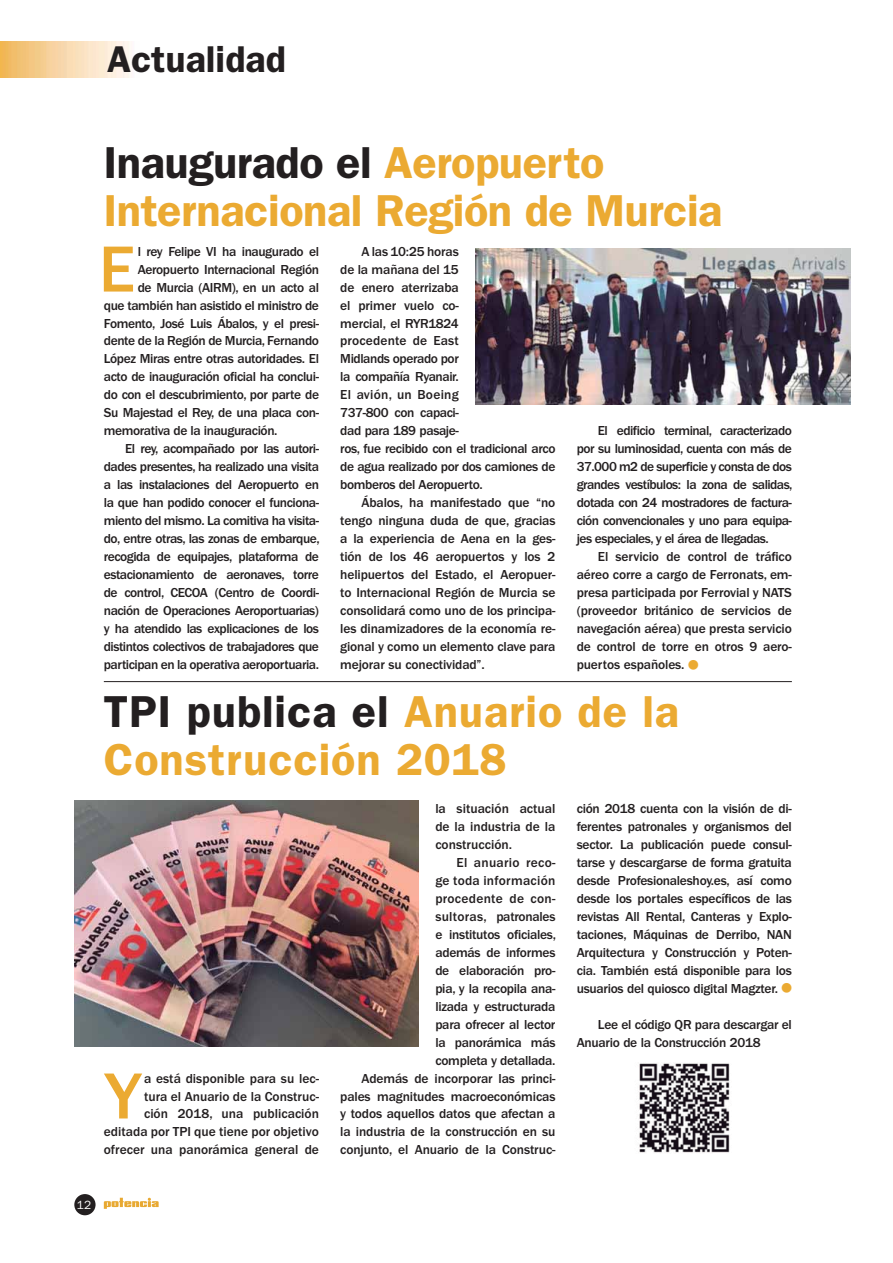
<style>
.page{position:relative;width:893px;height:1263px;background:#fff}
.page>*{position:absolute;margin:0;border:0;box-sizing:border-box;transform-origin:0 0}
.t1{font:500 67.35px "ITC Franklin Gothic Std";color:#ebaa32}
.t2{font:600 45px/48px "ITC Franklin Gothic Std";letter-spacing:-.01em;color:#ebaa32}
.t3{font:600 45px/48px "ITC Franklin Gothic Std";letter-spacing:.02em;color:#ebaa32}
.t4{font:600 37.5px "ITC Franklin Gothic Std";color:#231f20}
.t5{font:500 13.5px/18px "ITC Franklin Gothic Std";letter-spacing:-.03em;color:#231f20;text-align:justify}
.t6{font:500 13.5px/18px "ITC Franklin Gothic Std";letter-spacing:-.01em;color:#231f20;text-align:right}
.t7{font:500 13.5px/18px "ITC Franklin Gothic Std";color:#231f20;text-align:right}
.t8{font:12px "ITC Franklin Gothic Std";color:#fff}
.s1{color:#231f20}
</style>
<div class="page">
<div style="left:74px;top:1194px;width:22px;height:21px;background:#231f20;border-radius:50%"></div>
<svg style="left:104px;top:1198px;width:55px;height:11px"></svg>
<img style="left:0;top:42px;width:130px;height:36px">
<hr style="left:104px;top:681px;width:688px;height:1px;background:#231f20">
<img style="left:74px;top:801px;width:344px;height:246px">
<img style="left:639px;top:1063px;width:91px;height:90px">
<img style="left:476px;top:249px;width:375px;height:156px">
<h3 class="t4" style="left:107px;top:45px;width:181px">Actualidad</h3>
<h2 class="t2" style="left:104px;top:142px;width:620px"><span class="s1">Inaugurado el</span> Aeropuerto<br>Internacional Región de Murcia</h2>
<h1 class="t1" style="left:99px;top:243px;width:38px">E</h1>
<p class="t5" style="left:138px;top:243px;width:183px">l rey Felipe VI ha inaugurado el</p>
<p class="t5" style="left:138px;top:261px;width:183px">Aeropuerto Internacional Región</p>
<p class="t5" style="left:138px;top:279px;width:183px">de Murcia (AIRM), en un acto al</p>
<p class="t5" style="left:104px;top:297px;width:217px">que también han asistido el ministro de</p>
<p class="t5" style="left:104px;top:315px;width:217px">Fomento, José Luis Ábalos, y el presi-</p>
<p class="t5" style="left:104px;top:333px;width:217px">dente de la Región de Murcia, Fernando</p>
<p class="t5" style="left:104px;top:351px;width:217px">López Miras entre otras autoridades. El</p>
<p class="t5" style="left:104px;top:369px;width:217px">acto de inauguración oficial ha conclui-</p>
<p class="t5" style="left:104px;top:387px;width:217px">do con el descubrimiento, por parte de</p>
<p class="t5" style="left:104px;top:405px;width:217px">Su Majestad el Rey, de una placa con-</p>
<p class="t5" style="left:104px;top:423px;width:175px">memorativa de la inauguración.</p>
<p class="t5" style="left:125px;top:441px;width:195px">El rey, acompañado por las autori-</p>
<p class="t5" style="left:104px;top:459px;width:217px">dades presentes, ha realizado una visita</p>
<p class="t5" style="left:104px;top:477px;width:217px">a las instalaciones del Aeropuerto en</p>
<p class="t5" style="left:104px;top:495px;width:217px">la que han podido conocer el funciona-</p>
<p class="t5" style="left:104px;top:513px;width:217px">miento del mismo. La comitiva ha visita-</p>
<p class="t5" style="left:104px;top:531px;width:217px">do, entre otras, las zonas de embarque,</p>
<p class="t5" style="left:104px;top:548px;width:217px">recogida de equipajes, plataforma de</p>
<p class="t5" style="left:104px;top:566px;width:217px">estacionamiento de aeronaves, torre</p>
<p class="t5" style="left:104px;top:584px;width:217px">de control, CECOA (Centro de Coordi-</p>
<p class="t5" style="left:104px;top:602px;width:217px">nación de Operaciones Aeroportuarias)</p>
<p class="t5" style="left:104px;top:620px;width:217px">y ha atendido las explicaciones de los</p>
<p class="t5" style="left:104px;top:638px;width:217px">distintos colectivos de trabajadores que</p>
<p class="t5" style="left:104px;top:656px;width:217px">participan en la operativa aeroportuaria.</p>
<p class="t5" style="left:340px;top:243px;width:217px;text-align:left;text-indent:21px">A las 10:25 horas<br>de la mañana del 15<br>de enero aterrizaba<br>el primer vuelo co-<br>mercial, el RYR1824<br>procedente de East<br>Midlands operado por<br>la compañía Ryanair.<br>El avión, un Boeing<br>737-800 con capaci-<br>dad para 189 pasaje-<br>ros, fue recibido con el tradicional arco de agua realizado por dos camiones de bomberos del Aeropuerto.</p>
<p class="t5" style="left:340px;top:495px;width:217px;text-indent:21px">Ábalos, ha manifestado que “no tengo ninguna duda de que, gracias a la experiencia de Aena en la ges&shy;tión de los 46 aeropuertos y los 2 helipuertos del Estado, el Aeropuer&shy;to Internacional Región de Murcia se consolidará como uno de los principa&shy;les dinamizadores de la economía re&shy;gional y como un elemento clave para mejorar su conectividad”.</p>
<p class="t5" style="left:577px;top:423px;width:217px;text-indent:21px">El edificio terminal, caracterizado por su luminosidad, cuenta con más de 37.000 m2 de superficie y consta de dos grandes vestíbulos: la zona de salidas, dotada con 24 mostradores de factura&shy;ción convencionales y uno para equipa&shy;jes especiales, y el área de llegadas.</p>
<p class="t5" style="left:577px;top:548px;width:217px;text-indent:21px">El servicio de control de tráfico aéreo corre a cargo de Ferronats, em&shy;presa participada por Ferrovial y NATS (proveedor británico de servicios de navegación aérea) que presta servicio de control de torre en otros 9 aero&shy;puertos españoles.</p>
<h2 class="t3" style="left:104px;top:691px;width:577px"><span class="s1">TPI publica el</span> Anuario de la<br>Construcción 2018</h2>
<p class="t7" style="left:104px;top:1070px;width:217px">a está disponible para su lec-<br>tura el Anuario de la Construc-<br>ción 2018, una publicación editada por TPI que tiene por objetivo ofrecer una panorámica general de</p>
<h1 class="t1" style="left:105px;top:1070px;width:38px">Y</h1>
<p class="t5" style="left:435px;top:800px;width:122px">la situación actual de la industria de la construcción.</p>
<p class="t6" style="left:340px;top:854px;width:217px">El anuario reco-<br>ge toda información<br>procedente de con-<br>sultoras, patronales<br>e institutos oficiales,<br>además de informes<br>de elaboración pro-<br>pia, y la recopila ana-<br>lizada y estructurada<br>para ofrecer al lector<br>la panorámica más<br>completa y detallada.<br>Además de incorporar las princi&shy;pales magnitudes macroeconómicas y todos aquellos datos que afectan a la industria de la construcción en su conjunto, el Anuario de la Construc-</p>
<p class="t5" style="left:577px;top:800px;width:217px">ción 2018 cuenta con la visión de di&shy;ferentes patronales y organismos del sector. La publicación puede consul&shy;tarse y descargarse de forma gratuita desde Profesionaleshoy.es, así como desde los portales específicos de las revistas All Rental, Canteras y Explo&shy;taciones, Máquinas de Derribo, NAN Arquitectura y Construcción y Poten&shy;cia. También está disponible para los usuarios del quiosco digital Magzter.</p>
<p class="t5" style="left:577px;top:1016px;width:217px;text-indent:21px">Lee el código QR para descargar el<br>Anuario de la Construcción 2018</p>
<p class="t8" style="left:77px;top:1200px;width:16px">12</p>
</div>
